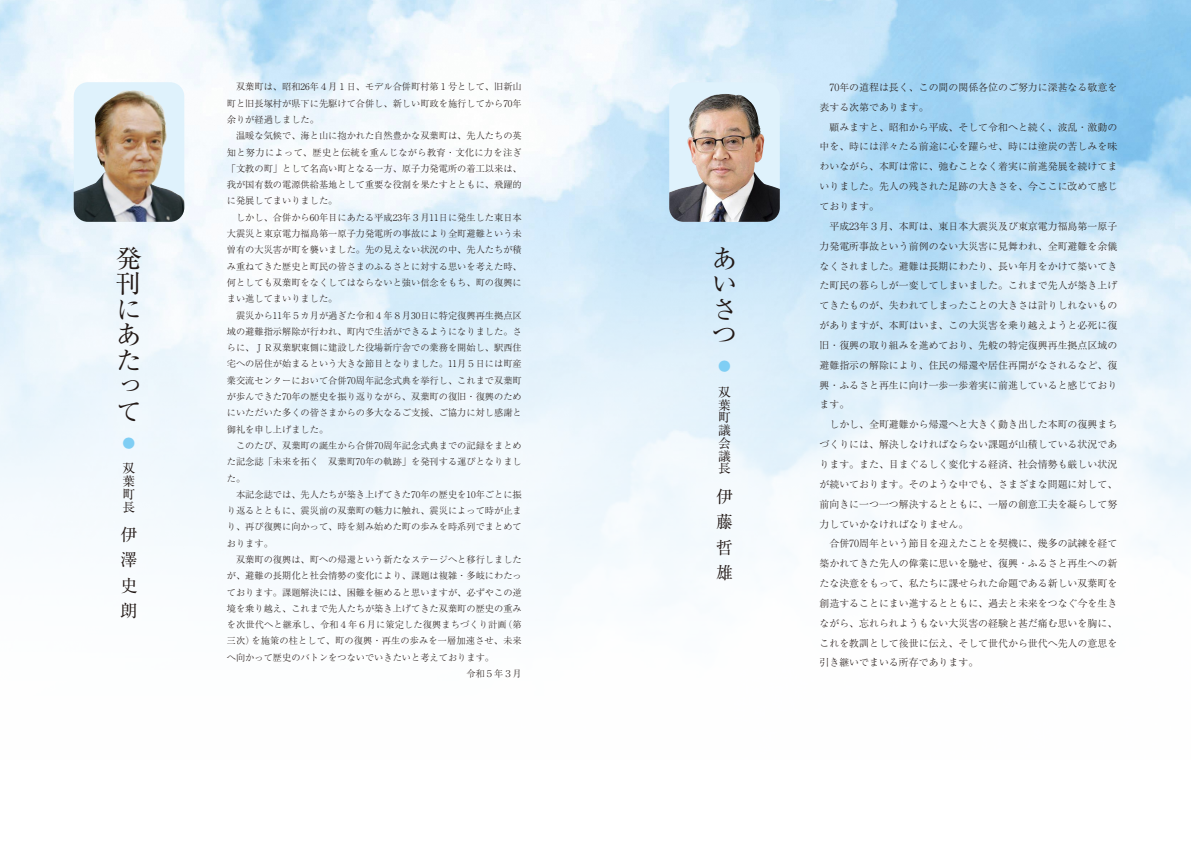
<style>
.page{position:relative;width:1191px;height:842px;background:#fff}
.page>*{position:absolute;margin:0;border:0;box-sizing:border-box;transform-origin:0 0}
.t1{font:25.5px/25.5px "Ryumin Pro";color:#231916;text-align:justify}
.t2{font:17px/25.5px "Ryumin Pro";color:#231916;text-align:justify}
.t3{font:12.8px/12.8px "Ryumin Pro";color:#231916;text-align:justify}
.t4{font:12.8px "Ryumin Pro";color:#7fcef4}
.t5{font:300 9.9px/19.8px "Ryumin Pro";color:#231916}
.t6{font:300 9.2px "Ryumin Pro";color:#231916}
.t7{font:300 9.2px "Ryumin Pro";letter-spacing:.035em;color:#231916}
</style>
<div class="page">
<div style="left:669px;top:82px;width:111px;height:140px;background:#dff2fc;border-radius:14px"></div>
<img style="left:669px;top:94px;width:111px;height:128px">
<div style="left:74px;top:82px;width:110px;height:140px;background:#dff2fc;border-radius:14px"></div>
<img style="left:74px;top:89px;width:110px;height:133px">
<h1 class="t1" style="left:116px;top:244px;width:27px">発刊にあたって</h1>
<h3 class="t4" style="left:123px;top:433px;width:14px">●</h3>
<h3 class="t3" style="left:123px;top:461px;width:14px">双葉町長</h3>
<h2 class="t2" style="left:120px;top:521px;width:18px">伊澤史朗</h2>
<p class="t6" style="left:227px;top:80px;width:296px">　双葉町は、昭和２６年４月１日、モデル合併町村第１号として、旧新山</p>
<p class="t6" style="left:227px;top:96px;width:296px">町と旧長塚村が県下に先駆けて合併し、新しい町政を施行してから７０年</p>
<p class="t6" style="left:227px;top:112px;width:94px">余りが経過しました。</p>
<p class="t6" style="left:227px;top:129px;width:296px">　温暖な気候で、海と山に抱かれた自然豊かな双葉町は、先人たちの英</p>
<p class="t7" style="left:227px;top:145px;width:296px">知と努力によって、歴史と伝統を重んじながら教育・文化に力を注ぎ</p>
<p class="t6" style="left:227px;top:161px;width:296px">「文教の町」として名高い町となる一方、原子力発電所の着工以来は、</p>
<p class="t6" style="left:227px;top:177px;width:296px">我が国有数の電源供給基地として重要な役割を果たすとともに、飛躍的</p>
<p class="t6" style="left:227px;top:194px;width:112px">に発展してまいりました。</p>
<p class="t6" style="left:227px;top:210px;width:296px">　しかし、合併から６０年目にあたる平成２３年３月１１日に発生した東日本</p>
<p class="t6" style="left:227px;top:226px;width:296px">大震災と東京電力福島第一原子力発電所の事故により全町避難という未</p>
<p class="t6" style="left:227px;top:243px;width:296px">曽有の大災害が町を襲いました。先の見えない状況の中、先人たちが積</p>
<p class="t6" style="left:227px;top:259px;width:296px">み重ねてきた歴史と町民の皆さまのふるさとに対する思いを考えた時、</p>
<p class="t6" style="left:227px;top:275px;width:296px">何としても双葉町をなくしてはならないと強い信念をもち、町の復興に</p>
<p class="t6" style="left:227px;top:292px;width:112px">まい進してまいりました。</p>
<p class="t6" style="left:227px;top:308px;width:296px">　震災から１１年５カ月が過ぎた令和４年８月３０日に特定復興再生拠点区</p>
<p class="t6" style="left:227px;top:324px;width:296px">域の避難指示解除が行われ、町内で生活ができるようになりました。さ</p>
<p class="t6" style="left:227px;top:340px;width:296px">らに、ＪＲ双葉駅東側に建設した役場新庁舎での業務を開始し、駅西住</p>
<p class="t6" style="left:227px;top:357px;width:296px">宅への居住が始まるという大きな節目となりました。１１月５日には町産</p>
<p class="t6" style="left:227px;top:373px;width:296px">業交流センターにおいて合併７０周年記念式典を挙行し、これまで双葉町</p>
<p class="t6" style="left:227px;top:389px;width:296px">が歩んできた７０年の歴史を振り返りながら、双葉町の復旧・復興のため</p>
<p class="t6" style="left:227px;top:406px;width:296px">にいただいた多くの皆さまからの多大なるご支援、ご協力に対し感謝と</p>
<p class="t6" style="left:227px;top:422px;width:103px">御礼を申し上げました。</p>
<p class="t6" style="left:227px;top:438px;width:296px">　このたび、双葉町の誕生から合併７０周年記念式典までの記録をまとめ</p>
<p class="t6" style="left:227px;top:454px;width:296px">た記念誌「未来を拓く　双葉町７０年の軌跡」を発刊する運びとなりまし</p>
<p class="t6" style="left:227px;top:471px;width:20px">た。</p>
<p class="t6" style="left:227px;top:487px;width:296px">　本記念誌では、先人たちが築き上げてきた７０年の歴史を１０年ごとに振</p>
<p class="t6" style="left:227px;top:503px;width:296px">り返るとともに、震災前の双葉町の魅力に触れ、震災によって時が止ま</p>
<p class="t6" style="left:227px;top:520px;width:296px">り、再び復興に向かって、時を刻み始めた町の歩みを時系列でまとめて</p>
<p class="t6" style="left:227px;top:536px;width:48px">おります。</p>
<p class="t6" style="left:227px;top:552px;width:296px">　双葉町の復興は、町への帰還という新たなステージへと移行しました</p>
<p class="t6" style="left:227px;top:569px;width:296px">が、避難の長期化と社会情勢の変化により、課題は複雑・多岐にわたっ</p>
<p class="t6" style="left:227px;top:585px;width:296px">ております。課題解決には、困難を極めると思いますが、必ずやこの逆</p>
<p class="t6" style="left:227px;top:601px;width:296px">境を乗り越え、これまで先人たちが築き上げてきた双葉町の歴史の重み</p>
<p class="t6" style="left:227px;top:617px;width:296px">を次世代へと継承し、令和４年６月に策定した復興まちづくり計画（第</p>
<p class="t6" style="left:227px;top:634px;width:296px">三次）を施策の柱として、町の復興・再生の歩みを一層加速させ、未来</p>
<p class="t6" style="left:227px;top:650px;width:269px">へ向かって歴史のバトンをつないでいきたいと考えております。</p>
<p class="t6" style="left:466px;top:666px;width:57px">令和５年３月</p>
<h1 class="t1" style="left:711px;top:244px;width:24px">あいさつ</h1>
<h3 class="t4" style="left:718px;top:356px;width:14px">●</h3>
<h3 class="t3" style="left:718px;top:385px;width:14px">双葉町議会議長</h3>
<h2 class="t2" style="left:716px;top:482px;width:18px">伊藤哲雄</h2>
<p class="t5" style="left:819px;top:77px;width:299px">　７０年の道程は長く、この間の関係各位のご努力に深甚なる敬意を表する次第であります。<br>　顧みますと、昭和から平成、そして令和へと続く、波乱・激動の中を、時には洋々たる前途に心を躍らせ、時には塗炭の苦しみを味わいながら、本町は常に、弛むことなく着実に前進発展を続けてまいりました。先人の残された足跡の大きさを、今ここに改めて感じております。<br>　平成２３年３月、本町は、東日本大震災及び東京電力福島第一原子力発電所事故という前例のない大災害に見舞われ、全町避難を余儀なくされました。避難は長期にわたり、長い年月をかけて築いてきた町民の暮らしが一変してしまいました。これまで先人が築き上げてきたものが、失われてしまったことの大きさは計りしれないものがありますが、本町はいま、この大災害を乗り越えようと必死に復旧・復興の取り組みを進めており、先般の特定復興再生拠点区域の避難指示の解除により、住民の帰還や居住再開がなされるなど、復興・ふるさと再生に向け一歩一歩着実に前進していると感じております。<br>　しかし、全町避難から帰還へと大きく動き出した本町の復興まちづくりには、解決しなければならない課題が山積している状況であります。また、目まぐるしく変化する経済、社会情勢も厳しい状況が続いております。そのような中でも、さまざまな問題に対して、前向きに一つ一つ解決するとともに、一層の創意工夫を凝らして努力していかなければなりません。<br>　合併７０周年という節目を迎えたことを契機に、幾多の試練を経て築かれてきた先人の偉業に思いを馳せ、復興・ふるさと再生への新たな決意をもって、私たちに課せられた命題である新しい双葉町を創造することにまい進するとともに、過去と未来をつなぐ今を生きながら、忘れられようもない大災害の経験と甚だ痛む思いを胸に、これを教訓として後世に伝え、そして世代から世代へ先人の意思を引き継いでまいる所存であります。</p>
</div>
